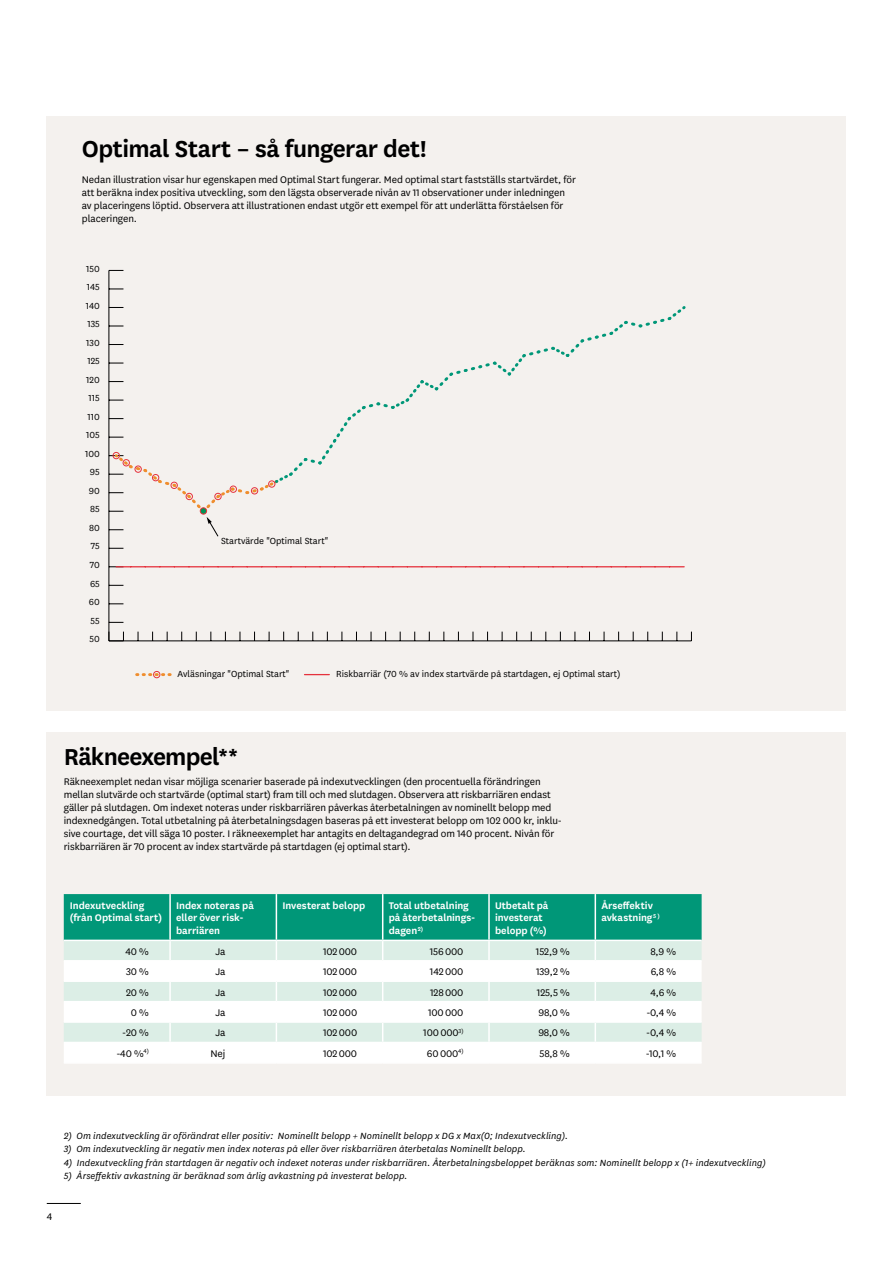
<style>
.page{position:relative;width:893px;height:1263px;background:#fff}
.page>*{position:absolute;margin:0;border:0;box-sizing:border-box;transform-origin:0 0}
.t1{font:600 27px "Skandia Sans";letter-spacing:-.02em;color:#000}
.t2{font:11.25px/12.9px "Skandia Sans";letter-spacing:-.005em;color:#000}
.t3{font:600 11.25px/12.9px "Skandia Sans";letter-spacing:-.005em;color:#fff}
.t4{font:italic 10.5px "Skandia Sans";letter-spacing:.01em;color:#000}
.t5{font:10.35px "Skandia Sans";color:#000}
</style>
<div class="page">
<hr style="left:47px;top:1203px;width:34px;height:1px;background:#000">
<div style="left:47px;top:116px;width:799px;height:594px;background:#f4f1ee"></div>
<hr style="left:109px;top:640px;width:582px;height:1px;background:#000">
<hr style="left:109px;top:270px;width:1px;height:371px;background:#000">
<svg style="left:109px;top:289px;width:14px;height:1px"></svg>
<svg style="left:110px;top:270px;width:13px;height:1px"></svg>
<svg style="left:109px;top:306px;width:576px;height:372px"></svg>
<div style="left:47px;top:732px;width:799px;height:364px;background:#f4f1ee"></div>
<hr style="left:64px;top:1062px;width:106px;height:2px;background:#fff">
<hr style="left:170px;top:1062px;width:106px;height:2px;background:#fff">
<hr style="left:276px;top:1062px;width:107px;height:2px;background:#fff">
<hr style="left:383px;top:1062px;width:106px;height:2px;background:#fff">
<hr style="left:489px;top:1062px;width:106px;height:2px;background:#fff">
<hr style="left:595px;top:1062px;width:107px;height:2px;background:#fff">
<svg style="left:64px;top:894px;width:638px;height:168px;background:#aeddd2"></svg>
<h1 class="t1" style="left:82px;top:131px;width:346px">Optimal Start – så fungerar det!</h1>
<p class="t2" style="left:82px;top:173px;width:496px">Nedan illustration visar hur egenskapen med Optimal Start fungerar. Med optimal start fastställs startvärdet, för att beräkna index positiva utveckling, som den lägsta observerade nivån av 11 observationer under inledningen av placeringens löptid. Observera att illustrationen endast utgör ett exempel för att underlätta förståelsen för placeringen.</p>
<p class="t5" style="left:86px;top:262px;width:15px">150</p>
<p class="t5" style="left:87px;top:280px;width:15px">145</p>
<p class="t5" style="left:86px;top:299px;width:16px">140</p>
<p class="t5" style="left:87px;top:317px;width:14px">135</p>
<p class="t5" style="left:86px;top:336px;width:15px">130</p>
<p class="t5" style="left:87px;top:354px;width:14px">125</p>
<p class="t5" style="left:86px;top:373px;width:15px">120</p>
<p class="t5" style="left:89px;top:391px;width:13px">115</p>
<p class="t5" style="left:87px;top:410px;width:14px">110</p>
<p class="t5" style="left:86px;top:428px;width:15px">105</p>
<p class="t5" style="left:85px;top:447px;width:16px">100</p>
<p class="t5" style="left:90px;top:466px;width:11px">95</p>
<p class="t5" style="left:89px;top:484px;width:13px">90</p>
<p class="t5" style="left:90px;top:503px;width:11px">85</p>
<p class="t5" style="left:89px;top:521px;width:12px">80</p>
<p class="t5" style="left:91px;top:540px;width:10px">75</p>
<p class="t5" style="left:90px;top:558px;width:12px">70</p>
<p class="t5" style="left:90px;top:577px;width:11px">65</p>
<p class="t5" style="left:89px;top:595px;width:12px">60</p>
<p class="t5" style="left:91px;top:614px;width:11px">55</p>
<p class="t5" style="left:89px;top:632px;width:12px">50</p>
<p class="t5" style="left:221px;top:534px;width:108px">Startvärde "Optimal Start"</p>
<p class="t5" style="left:178px;top:667px;width:113px">Avläsningar "Optimal Start"</p>
<p class="t5" style="left:336px;top:667px;width:286px">Riskbarriär (70 % av index startvärde på startdagen, ej Optimal start)</p>
<h1 class="t1" style="left:64px;top:739px;width:176px">Räkneexempel**</h1>
<p class="t2" style="left:64px;top:774px;width:500px">Räkneexemplet nedan visar möjliga scenarier baserade på indexutvecklingen (den procentuella förändringen mellan slutvärde och startvärde (optimal start) fram till och med slutdagen. Observera att riskbarriären endast gäller på slutdagen. Om indexet noteras under riskbarriären påverkas återbetalningen av nominellt belopp med indexnedgången. Total utbetalning på återbetalningsdagen baseras på ett investerat belopp om 102 000 kr, inklu&shy;sive courtage, det vill säga 10 poster. I räkneexemplet har antagits en deltagandegrad om 140 procent. Nivån för riskbarriären är 70 procent av index startvärde på startdagen (ej optimal start).</p>
<p class="t3" style="left:70px;top:898px;width:94px">Indexutveckling (från Optimal start)</p>
<p class="t3" style="left:176px;top:898px;width:79px">Index noteras på eller över risk&shy;barriären</p>
<p class="t3" style="left:282px;top:898px;width:85px">Investerat belopp</p>
<p class="t3" style="left:389px;top:898px;width:88px">Total utbetalning på återbetalnings&shy;dagen <sup>2)</sup></p>
<p class="t3" style="left:495px;top:898px;width:55px">Utbetalt på investerat belopp (%)</p>
<p class="t3" style="left:601px;top:898px;width:60px">Årseffektiv avkastning <sup>5</sup> <sup>)</sup></p>
<p class="t2" style="left:125px;top:944px;width:25px">40 %</p>
<p class="t2" style="left:215px;top:944px;width:11px">Ja</p>
<p class="t2" style="left:323px;top:944px;width:36px">102 000</p>
<p class="t2" style="left:430px;top:944px;width:35px">156 000</p>
<p class="t2" style="left:536px;top:944px;width:35px">152,9 %</p>
<p class="t2" style="left:650px;top:944px;width:27px">8,9 %</p>
<p class="t2" style="left:126px;top:965px;width:24px">30 %</p>
<p class="t2" style="left:215px;top:965px;width:11px">Ja</p>
<p class="t2" style="left:323px;top:965px;width:36px">102 000</p>
<p class="t2" style="left:430px;top:965px;width:35px">142 000</p>
<p class="t2" style="left:536px;top:965px;width:35px">139,2 %</p>
<p class="t2" style="left:651px;top:965px;width:27px">6,8 %</p>
<p class="t2" style="left:126px;top:985px;width:24px">20 %</p>
<p class="t2" style="left:215px;top:985px;width:11px">Ja</p>
<p class="t2" style="left:323px;top:985px;width:36px">102 000</p>
<p class="t2" style="left:430px;top:985px;width:35px">128 000</p>
<p class="t2" style="left:537px;top:985px;width:34px">125,5 %</p>
<p class="t2" style="left:650px;top:985px;width:27px">4,6 %</p>
<p class="t2" style="left:131px;top:1006px;width:20px">0 %</p>
<p class="t2" style="left:215px;top:1006px;width:11px">Ja</p>
<p class="t2" style="left:323px;top:1006px;width:36px">102 000</p>
<p class="t2" style="left:428px;top:1006px;width:37px">100 000</p>
<p class="t2" style="left:538px;top:1006px;width:33px">98,0 %</p>
<p class="t2" style="left:646px;top:1006px;width:31px">-0,4 %</p>
<p class="t2" style="left:122px;top:1026px;width:28px">-20 %</p>
<p class="t2" style="left:215px;top:1026px;width:11px">Ja</p>
<p class="t2" style="left:323px;top:1026px;width:36px">102 000</p>
<p class="t2" style="left:423px;top:1026px;width:42px">100 000<sup>3)</sup></p>
<p class="t2" style="left:538px;top:1026px;width:33px">98,0 %</p>
<p class="t2" style="left:646px;top:1026px;width:31px">-0,4 %</p>
<p class="t2" style="left:116px;top:1046px;width:34px">-40 %<sup>4)</sup></p>
<p class="t2" style="left:211px;top:1046px;width:16px">Nej</p>
<p class="t2" style="left:323px;top:1046px;width:36px">102 000</p>
<p class="t2" style="left:427px;top:1046px;width:38px">60 000<sup>4)</sup></p>
<p class="t2" style="left:540px;top:1046px;width:32px">58,8 %</p>
<p class="t2" style="left:646px;top:1046px;width:32px">-10,1 %</p>
<p class="t4" style="left:64px;top:1129px;width:506px">2) Om indexutveckling är oförändrat eller positiv: Nominellt belopp + Nominellt belopp x DG x Max(0; Indexutveckling).</p>
<p class="t4" style="left:64px;top:1142px;width:464px">3) Om indexutveckling är negativ men index noteras på eller över riskbarriären återbetalas Nominellt belopp.</p>
<p class="t4" style="left:64px;top:1156px;width:703px">4) Indexutveckling från startdagen är negativ och indexet noteras under riskbarriären. Återbetalningsbeloppet beräknas som: Nominellt belopp x (1+ indexutveckling)</p>
<p class="t4" style="left:64px;top:1169px;width:345px">5) Årseffektiv avkastning är beräknad som årlig avkastning på investerat belopp.</p>
<p class="t2" style="left:47px;top:1210px;width:7px">4</p>
</div>
